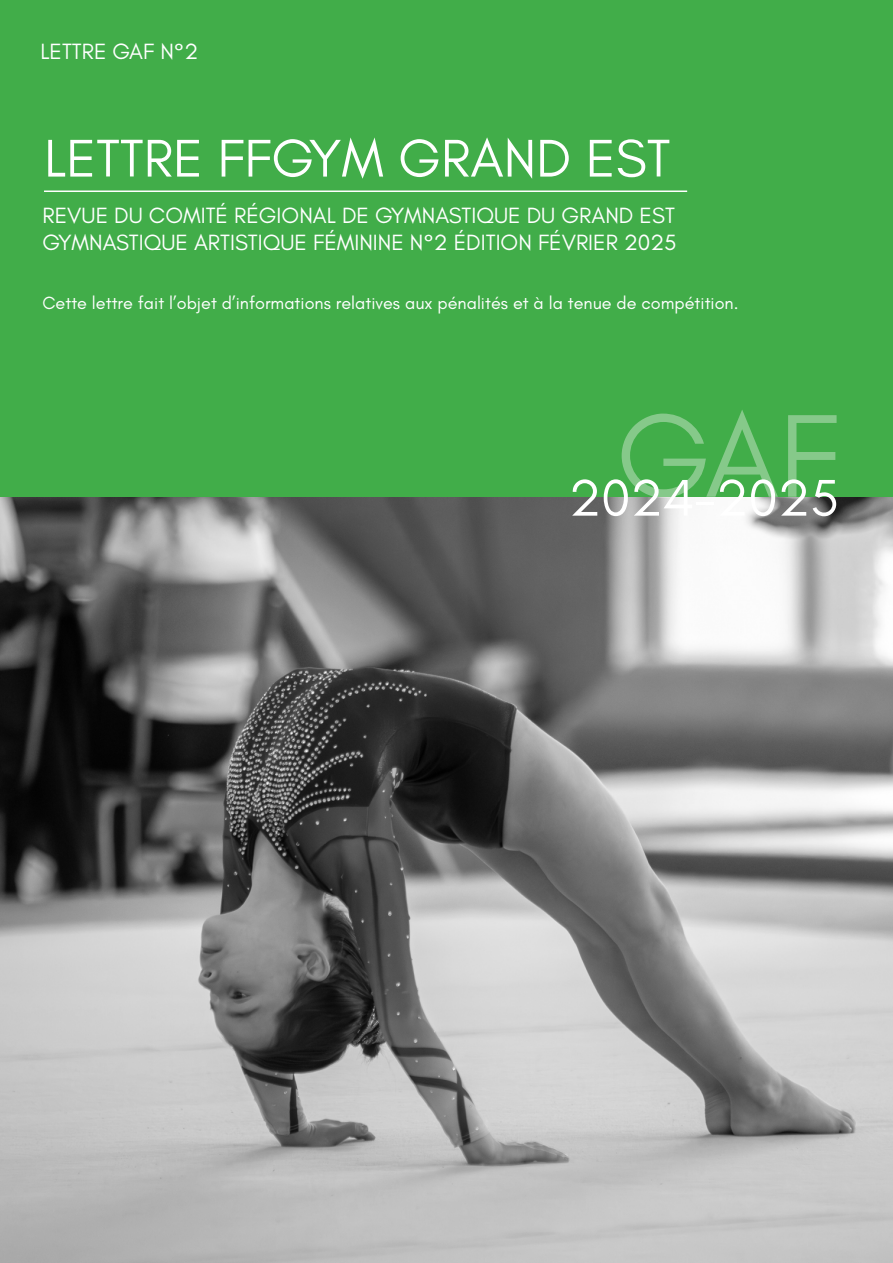
<style>
.page{position:relative;width:893px;height:1263px;background:#fff}
.page>*{position:absolute;margin:0;border:0;box-sizing:border-box;transform-origin:0 0}
.t1{font:120px "Glacial Indifference";color:#fef9fb}
.t2{font:54px "Glacial Indifference";color:#fff}
.t3{font:52.5px "Glacial Indifference";color:#fff}
.t4{font:22.5px/27px "Glacial Indifference";color:#fff}
.t5{font:18px "Glacial Indifference";color:#fff}
</style>
<div class="page">
<img style="left:0;top:497px;width:893px;height:766px">
<div style="left:0;top:0;width:893px;height:497px;background:#41ad49"></div>
<hr style="left:44px;top:190px;width:643px;height:2px;background:#fff">
<p class="t4" style="left:40px;top:38px;width:159px">LETTRE GAF N°2</p>
<h2 class="t2" style="left:44px;top:128px;width:628px">LETTRE FFGYM GRAND EST</h2>
<p class="t4" style="left:43px;top:202px;width:636px">REVUE DU COMITÉ RÉGIONAL DE GYMNASTIQUE DU GRAND EST<br>GYMNASTIQUE ARTISTIQUE FÉMININE N°2 ÉDITION FÉVRIER 2025</p>
<p class="t5" style="left:43px;top:293px;width:698px">Cette lettre fait l’objet d’informations relatives aux pénalités et à la tenue de compétition.</p>
<h1 class="t1" style="left:616px;top:389px;width:224px">GAF</h1>
<h3 class="t3" style="left:569px;top:469px;width:272px">2024-2025</h3>
</div>
